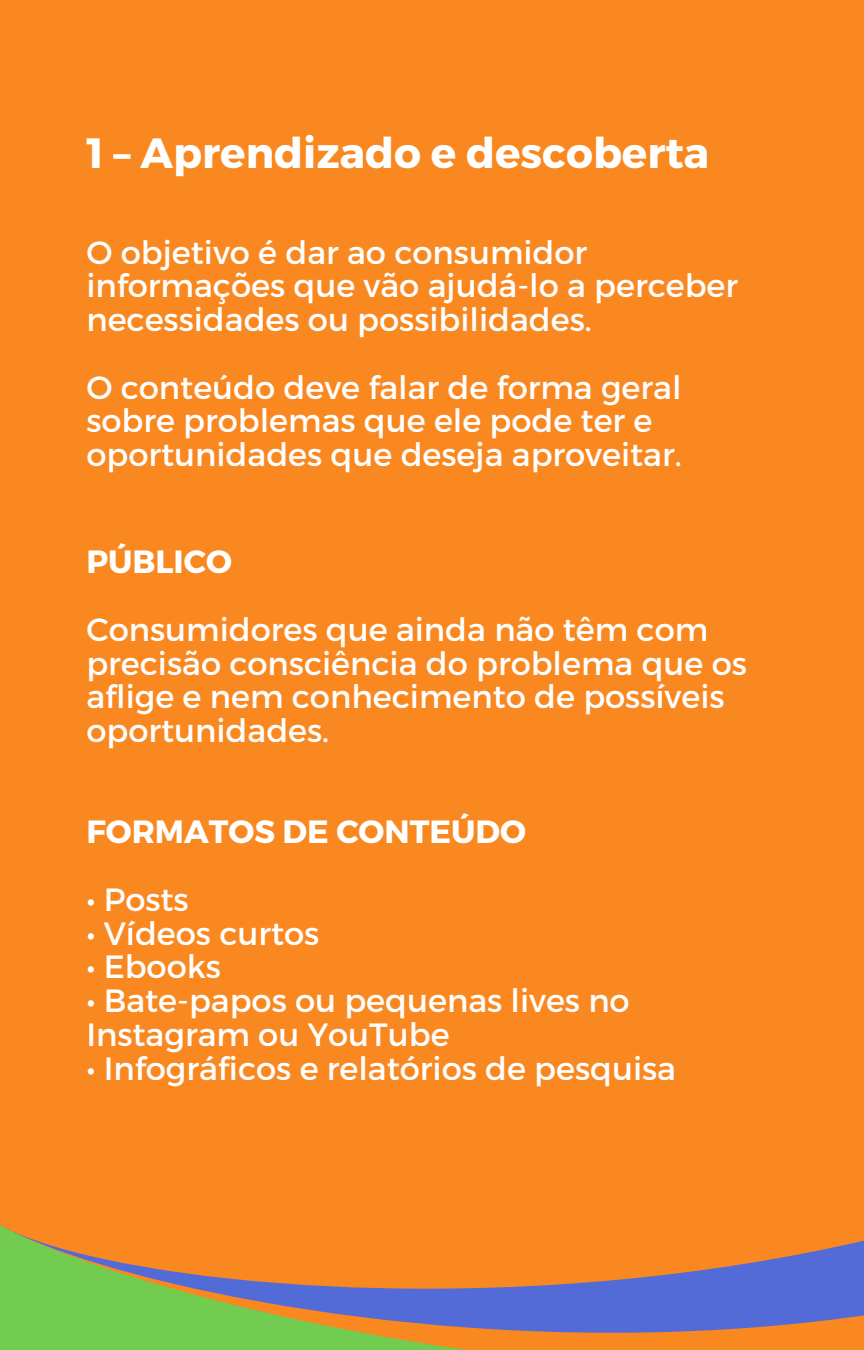
<style>
.page{position:relative;width:864px;height:1350px;background:#f98821}
.page>*{position:absolute;margin:0;border:0;box-sizing:border-box;transform-origin:0 0}
.t1{font:700 42.3px "Montserrat";color:#fff}
.t2{font:32.18px/33.8px "Montserrat";color:#fff}
.t3{font:700 32.18px "Montserrat";color:#fff}
</style>
<div class="page">
<svg style="left:0;top:1225px;width:864px;height:125px"></svg>
<p class="t1" style="left:86px;top:126px;width:624px">1 – Aprendizado e descoberta</p>
<p class="t2" style="left:86px;top:234px;width:653px">O objetivo é dar ao consumidor informações que vão ajudá-lo a perceber necessidades ou possibilidades.</p>
<p class="t2" style="left:86px;top:369px;width:597px">O conteúdo deve falar de forma geral sobre problemas que ele pode ter e oportunidades que deseja aproveitar.</p>
<p class="t3" style="left:86px;top:541px;width:147px">PÚBLICO</p>
<p class="t2" style="left:86px;top:611px;width:662px">Consumidores que ainda não têm com precisão consciência do problema que os aflige e nem conhecimento de possíveis oportunidades.</p>
<p class="t3" style="left:86px;top:811px;width:441px">FORMATOS DE CONTEÚDO</p>
<p class="t2" style="left:86px;top:881px;width:104px">• Posts</p>
<p class="t2" style="left:86px;top:915px;width:235px">• Vídeos curtos</p>
<p class="t2" style="left:86px;top:948px;width:136px">• Ebooks</p>
<p class="t2" style="left:86px;top:982px;width:545px">• Bate-papos ou pequenas lives no<br>Instagram ou YouTube</p>
<p class="t2" style="left:86px;top:1050px;width:591px">• Infográficos e relatórios de pesquisa</p>
</div>
